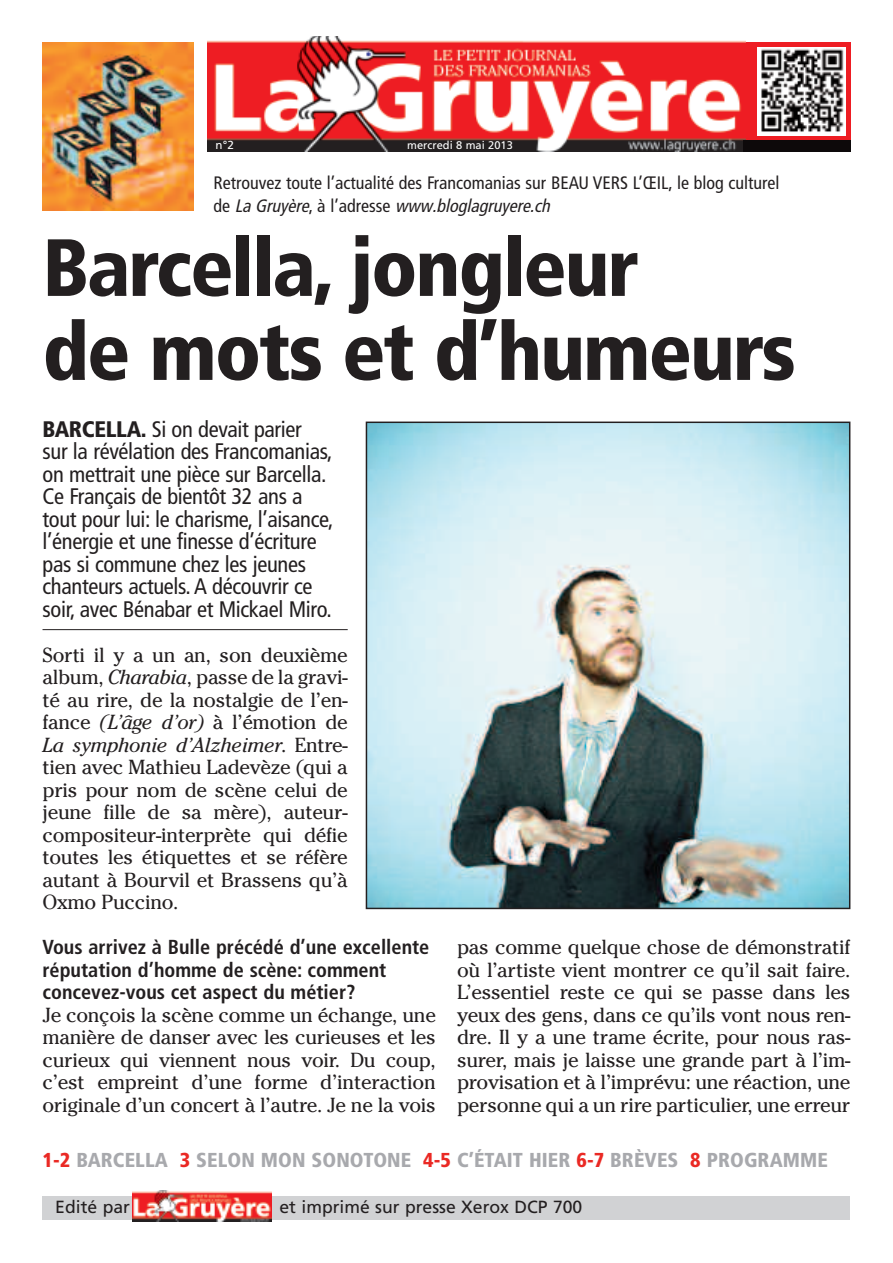
<style>
.page{position:relative;width:893px;height:1263px;background:#fff}
.page>*{position:absolute;margin:0;border:0;box-sizing:border-box;transform-origin:0 0}
.t1{font:900 condensed 81px/84px "Frutiger";letter-spacing:-.025em;color:#231f20}
.t2{font:condensed 22.5px/22.5px "Frutiger";letter-spacing:-.015em;color:#231f20}
.t3{font:20.25px/22.5px "Cheltenham";letter-spacing:-.015em;color:#231f20;text-align:justify}
.t4{font:700 condensed 20.25px/22.5px "Frutiger";color:#231f20}
.t5{font:900 condensed 20.1px "Frutiger";letter-spacing:.005em;color:#a8a9ad}
.t6{font:condensed 18px/22.5px "Frutiger";color:#231f20}
.t7{font:17.55px "Frutiger";color:#231f20}
.t8{font:11.7px "Frutiger";color:#fff}
.t9{font:11.1px "Frutiger";color:#fff}
.s1{font-style:italic}
.s2{font-weight:900}
.s3{color:#ea2924}
</style>
<div class="page">
<div style="left:746px;top:43px;width:104px;height:100px;background:#ee1d23"></div>
<div style="left:43px;top:1196px;width:807px;height:23px;background:#d1d2d4"></div>
<img style="left:132px;top:1190px;width:140px;height:31px">
<img style="left:208px;top:36px;width:538px;height:116px">
<img style="left:43px;top:43px;width:150px;height:167px">
<hr style="left:43px;top:629px;width:305px;height:1px;background:#231f20">
<img style="left:369px;top:425px;width:478px;height:481px">
<div style="left:366px;top:422px;width:484px;height:487px;border:2px solid #231f20"></div>
<img style="left:757px;top:47px;width:88px;height:89px">
<div style="left:743px;top:140px;width:107px;height:11px;background:#0d090a"></div>
<p class="t8" style="left:216px;top:140px;width:20px">n°2</p>
<p class="t9" style="left:407px;top:141px;width:107px">mercredi 8 mai 2013</p>
<p class="t6" style="left:213px;top:173px;width:567px">Retrouvez toute l’actualité des Francomanias sur BEAU VERS L’ŒIL, le blog culturel d e <span class="s1">La Gruyère</span>, à l ’ a d r e s s e <span class="s1">www.bloglagruyere.ch</span></p>
<h1 class="t1" style="left:43px;top:232px;width:755px">Barcella, jongleur<br>de mots et d’humeurs</h1>
<p class="t2" style="left:43px;top:419px;width:292px"><span class="s2">BARCELLA.</span> Si on devait parier<br>sur la révélation des Francomanias, on mettrait une pièce sur Barcella.<br>Ce Français de bientôt 32 ans a tout pour lui: le charisme, l’aisance, l’énergie et une finesse d’écriture pas si commune chez les jeunes chanteurs actuels. A découvrir ce soir, avec Bénabar et Mickael Miro.</p>
<p class="t3" style="left:43px;top:643px;width:307px">Sorti il y a un an, son deuxième album, <span class="s1">Charabia</span>, passe de la gravi&shy;té au rire, de la nostalgie de l’en&shy;fance <span class="s1">(L’âge d’or)</span> à l’émotion de <span class="s1">La symphonie d’Alzheimer</span>. Entre&shy;tien avec Mathieu Ladevèze (qui a pris pour nom de scène celui de jeune fille de sa mère), auteur&shy;compositeur-interprète qui défie toutes les étiquettes et se réfère autant à Bourvil et Brassens qu’à Oxmo Puccino.</p>
<p class="t4" style="left:43px;top:937px;width:388px">Vous arrivez à Bulle précédé d’une excellente réputation d’homme de scène: comment concevez-vous cet aspect du métier?</p>
<p class="t3" style="left:43px;top:1003px;width:395px">Je conçois la scène comme un échange, une manière de danser avec les curieuses et les curieux qui viennent nous voir. Du coup, c’est empreint d’une forme d’interaction originale d’un concert à l’autre. Je ne la vois</p>
<p class="t3" style="left:457px;top:936px;width:395px">pas comme quelque chose de démonstratif où l’artiste vient montrer ce qu’il sait faire.<br>L’essentiel reste ce qui se passe dans les yeux des gens, dans ce qu’ils vont nous ren&shy;dre. Il y a une trame écrite, pour nous ras&shy;surer, mais je laisse une grande part à l’im&shy;provisation et à l’imprévu: une réaction, une personne qui a un rire particulier, une erreur</p>
<p class="t5" style="left:43px;top:1152px;width:787px"><span class="s3">1-2</span> BARCELLA <span class="s3">3</span> SELON MON SONOTONE <span class="s3">4-5</span> C’ÉTAIT HIER <span class="s3">6-7</span> BRÈVES <span class="s3">8</span> PROGRAMME</p>
<p class="t7" style="left:55px;top:1199px;width:76px">Edité par</p>
<p class="t7" style="left:279px;top:1199px;width:304px">et imprimé sur presse Xerox DCP 700</p>
</div>
